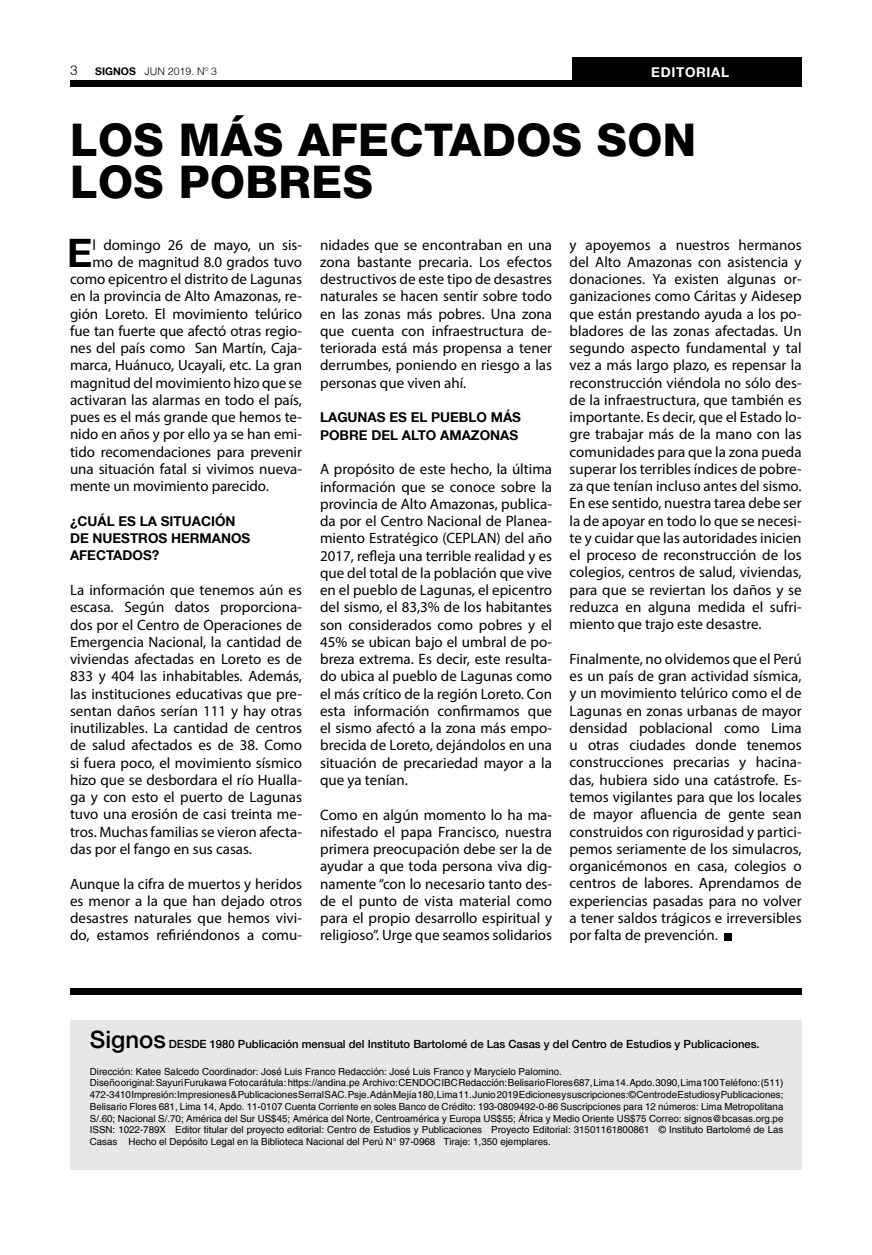
<style>
.page{position:relative;width:872px;height:1255px;background:#fff}
.page>*{position:absolute;margin:0;border:0;box-sizing:border-box;transform-origin:0 0}
.t1{font:800 45px "Helvetica 85";color:#000}
.t2{font:700 39.15px "Helvetica 75";color:#000}
.t3{font:15px/17.2px "Myriad Pro";letter-spacing:-.005em;color:#000;text-align:justify}
.t4{font:700 13.5px "Helvetica 75";color:#000}
.t5{font:700 13.5px "Helvetica 75";letter-spacing:.05em;color:#fff}
.t6{font:300 13.5px "Helvetica";color:#000}
.t7{font:500 11.25px "Helvetica 65";color:#000}
.t8{font:300 10.5px "Helvetica";color:#000}
.t9{font:9.75px/11.7px "Helvetica";color:#000}
.s1{font-family:"Helvetica 75";font-weight:700}
.s2{font-size:24px}
</style>
<div class="page">
<div style="left:70px;top:81px;width:731px;height:6px;background:#000"></div>
<div style="left:70px;top:988px;width:731px;height:6px;background:#000"></div>
<div style="left:572px;top:57px;width:229px;height:30px;background:#000"></div>
<div style="left:70px;top:1019px;width:731px;height:150px;background:#e6e7e8"></div>
<div style="left:724px;top:932px;width:7px;height:8px;background:#000"></div>
<p class="t6" style="left:70px;top:61px;width:9px">3</p>
<p class="t8" style="left:95px;top:64px;width:123px"><span class="s1">SIGNOS</span> JUN 2019. Nº 3</p>
<p class="t5" style="left:651px;top:64px;width:79px">EDITORIAL</p>
<h1 class="t1" style="left:70px;top:113px;width:260px">LOS MÁS AFECTA</h1>
<h1 class="t1" style="left:482px;top:113px;width:148px">DOS SON</h1>
<h1 class="t1" style="left:70px;top:155px;width:31px">LOS</h1>
<h1 class="t1" style="left:179px;top:155px;width:33px">POBRES</h1>
<h2 class="t2" style="left:67px;top:228px;width:27px">E</h2>
<p class="t3" style="left:92px;top:235px;width:211px">l domingo 26 de mayo, un sis-</p>
<p class="t3" style="left:92px;top:253px;width:211px">mo de magnitud 8.0 grados tuvo</p>
<p class="t3" style="left:70px;top:270px;width:233px">como epicentro el distrito de Lagunas</p>
<p class="t3" style="left:70px;top:287px;width:233px">en la provincia de Alto Amazonas, re-</p>
<p class="t3" style="left:70px;top:304px;width:233px">gión Loreto. El movimiento telúrico</p>
<p class="t3" style="left:70px;top:322px;width:233px">fue tan fuerte que afectó otras regio-</p>
<p class="t3" style="left:70px;top:339px;width:233px">nes del país como San Martín, Caja-</p>
<p class="t3" style="left:70px;top:356px;width:233px">marca, Huánuco, Ucayali, etc. La gran</p>
<p class="t3" style="left:70px;top:373px;width:233px">magnitud del movimiento hizo que se</p>
<p class="t3" style="left:70px;top:391px;width:233px">activaran las alarmas en todo el país,</p>
<p class="t3" style="left:70px;top:408px;width:233px">pues es el más grande que hemos te-</p>
<p class="t3" style="left:70px;top:425px;width:233px">nido en años y por ello ya se han emi-</p>
<p class="t3" style="left:70px;top:442px;width:233px">tido recomendaciones para prevenir</p>
<p class="t3" style="left:70px;top:460px;width:233px">una situación fatal si vivimos nueva-</p>
<p class="t3" style="left:70px;top:477px;width:200px">mente un movimiento parecido.</p>
<p class="t4" style="left:70px;top:512px;width:28px">¿CUÁL</p>
<p class="t4" style="left:119px;top:512px;width:51px">ESLASITUACI</p>
<p class="t4" style="left:215px;top:512px;width:20px">ÓN</p>
<p class="t4" style="left:70px;top:530px;width:33px">DE NUESTROS</p>
<p class="t4" style="left:171px;top:530px;width:21px">HERMANOS</p>
<p class="t4" style="left:70px;top:547px;width:11px">AFECTADOS</p>
<p class="t4" style="left:152px;top:547px;width:9px">?</p>
<p class="t3" style="left:70px;top:581px;width:233px">La información que tenemos aún es escasa. Según datos proporciona&shy;dos por el Centro de Operaciones de Emergencia Nacional, la cantidad de viviendas afectadas en Loreto es de 833 y 404 las inhabitables. Además, las instituciones educativas que pre&shy;sentan daños serían 111 y hay otras inutilizables. La cantidad de centros de salud afectados es de 38. Como si fuera poco, el movimiento sísmico hizo que se desbordara el río Hualla&shy;ga y con esto el puerto de Lagunas tuvo una erosión de casi treinta me&shy;tros. Muchas familias se vieron afecta&shy;das por el fango en sus casas.</p>
<p class="t3" style="left:70px;top:874px;width:233px">Aunque la cifra de muertos y heridos es menor a la que han dejado otros desastres naturales que hemos vivi&shy;do, estamos refiriéndonos a comu-</p>
<p class="t3" style="left:320px;top:235px;width:233px">nidades que se encontraban en una zona bastante precaria. Los efectos destructivos de este tipo de desastres naturales se hacen sentir sobre todo en las zonas más pobres. Una zona que cuenta con infraestructura de&shy;teriorada está más propensa a tener derrumbes, poniendo en riesgo a las personas que viven ahí.</p>
<p class="t4" style="left:320px;top:409px;width:19px">LAGUNAS</p>
<p class="t4" style="left:389px;top:409px;width:52px">ESELPUEBLO</p>
<p class="t4" style="left:491px;top:409px;width:11px">MÁS</p>
<p class="t4" style="left:320px;top:426px;width:11px">POBRE</p>
<p class="t4" style="left:371px;top:426px;width:10px">DEL</p>
<p class="t4" style="left:402px;top:426px;width:19px">ALTO</p>
<p class="t4" style="left:440px;top:426px;width:50px">AMAZONAS</p>
<p class="t3" style="left:320px;top:460px;width:233px">A propósito de este hecho, la última información que se conoce sobre la provincia de Alto Amazonas, publica&shy;da por el Centro Nacional de Planea&shy;miento Estratégico (CEPLAN) del año 2017, refleja una terrible realidad y es que del total de la población que vive en el pueblo de Lagunas, el epicentro del sismo, el 83,3% de los habitantes son considerados como pobres y el 45% se ubican bajo el umbral de po&shy;breza extrema. Es decir, este resulta&shy;do ubica al pueblo de Lagunas como el más crítico de la región Loreto. Con esta información confirmamos que el sismo afectó a la zona más empo&shy;brecida de Loreto, dejándolos en una situación de precariedad mayor a la que ya tenían.</p>
<p class="t3" style="left:320px;top:805px;width:233px">Como en algún momento lo ha ma&shy;nifestado el papa Francisco, nuestra primera preocupación debe ser la de ayudar a que toda persona viva dig&shy;namente “con lo necesario tanto des&shy;de el punto de vista material como para el propio desarrollo espiritual y religioso”. Urge que seamos solidarios</p>
<p class="t3" style="left:569px;top:235px;width:233px">y apoyemos a nuestros hermanos del Alto Amazonas con asistencia y donaciones. Ya existen algunas or&shy;ganizaciones como Cáritas y Aidesep que están prestando ayuda a los po&shy;bladores de las zonas afectadas. Un segundo aspecto fundamental y tal vez a más largo plazo, es repensar la reconstrucción viéndola no sólo des&shy;de la infraestructura, que también es importante. Es decir, que el Estado lo&shy;gre trabajar más de la mano con las comunidades para que la zona pueda superar los terribles índices de pobre&shy;za que tenían incluso antes del sismo.<br>En ese sentido, nuestra tarea debe ser la de apoyar en todo lo que se necesi&shy;te y cuidar que las autoridades inicien el proceso de reconstrucción de los colegios, centros de salud, viviendas, para que se reviertan los daños y se reduzca en alguna medida el sufri&shy;miento que trajo este desastre.</p>
<p class="t3" style="left:569px;top:650px;width:233px">Finalmente, no olvidemos que el Perú es un país de gran actividad sísmica, y un movimiento telúrico como el de Lagunas en zonas urbanas de mayor densidad poblacional como Lima u otras ciudades donde tenemos construcciones precarias y hacina&shy;das, hubiera sido una catástrofe. Es&shy;temos vigilantes para que los locales de mayor afluencia de gente sean construidos con rigurosidad y partici&shy;pemos seriamente de los simulacros, organicémonos en casa, colegios o centros de labores. Aprendamos de experiencias pasadas para no volver a tener saldos trágicos e irreversibles por falta de prevención.</p>
<p class="t7" style="left:90px;top:1037px;width:671px"><span class="s2">Signos</span> DESDE 1980 Publicación mensual del Instituto Bartolomé de Las Casas y del Centro de Estudios y Publicaciones.</p>
<p class="t9" style="left:90px;top:1065px;width:695px">Dirección: Katee Salcedo Coordinador: José Luis Franco Redacción: José Luis Franco y Marycielo Palomino.<br>Diseño original: Sayuri Furukawa Foto carátula: https://andina.pe Archivo: CENDOC IBC Redacción: Belisario Flores 687, Lima 14. Apdo. 3090, Lima 100 Teléfono: (511)<br>472-3410 Impresión: Impresiones &amp; Publicaciones Serral SAC. Psje. Adán Mejía 180, Lima 11. Junio 2019 Ediciones y suscripciones: © Centro de Estudios y Publicaciones; Belisario Flores 681, Lima 14, Apdo. 11-0107 Cuenta Corriente en soles Banco de Crédito: 193-0809492-0-86 Suscripciones para 12 números: Lima Metropolitana S/.60; Nacional S/.70; América del Sur US$45; América del Norte, Centroamérica y Europa US$55; África y Medio Oriente US$75 Correo: signos@bcasas.org.pe ISSN: 1022-789X Editor titular del proyecto editorial: Centro de Estudios y Publicaciones Proyecto Editorial: 31501161800861 © Instituto Bartolomé de Las Casas Hecho el Depósito Legal en la Biblioteca Nacional del Perú N° 97-0968 Tiraje: 1,350 ejemplares.</p>
</div>
